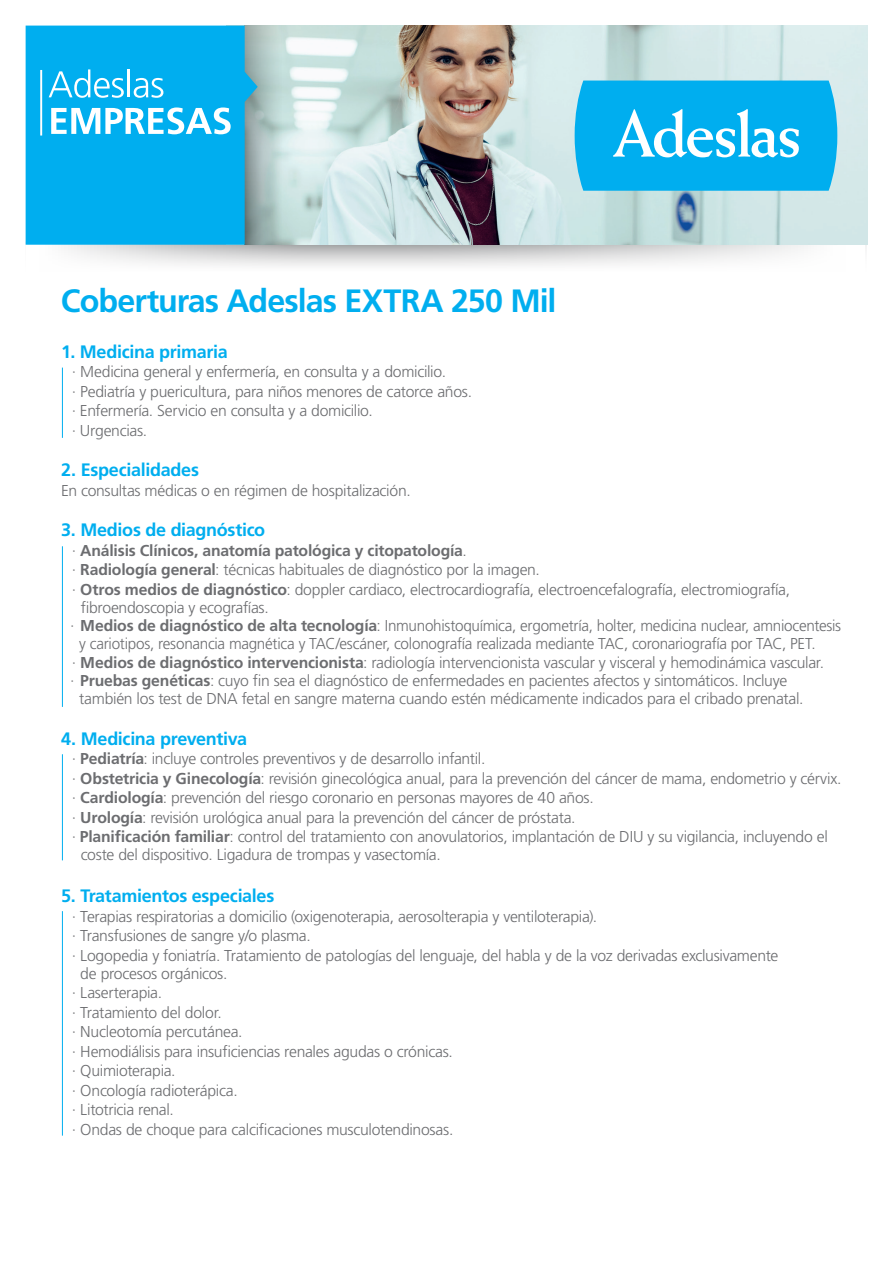
<style>
.page{position:relative;width:893px;height:1263px;background:#fff}
.page>*{position:absolute;margin:0;border:0;box-sizing:border-box;transform-origin:0 0}
.t1{font:700 32.25px "Frutiger LT Std";letter-spacing:-.03em;color:#00aeef}
.t2{font:700 18px "Frutiger LT Std";letter-spacing:-.015em;color:#00aeef}
.t3{font:300 15.75px/19.5px "Frutiger LT Std";letter-spacing:-.02em;color:#6c6d70}
.s1{font-weight:700}
</style>
<div class="page">
<svg style="left:61px;top:245px;width:806px;height:21px"></svg>
<img style="left:292px;top:26px;width:575px;height:219px">
<svg style="left:258px;top:26px;width:34px;height:219px;background:#b9cfcd"></svg>
<svg style="left:26px;top:26px;width:232px;height:219px;background:#09ade9"></svg>
<hr style="left:40px;top:70px;width:2px;height:66px;background:#fff">
<svg style="left:49px;top:69px;width:75px;height:29px"></svg>
<hr style="left:127px;top:69px;width:3px;height:28px;background:#fff">
<svg style="left:134px;top:78px;width:29px;height:20px"></svg>
<svg style="left:51px;top:107px;width:180px;height:27px"></svg>
<svg style="left:575px;top:81px;width:262px;height:110px;background:#1db7f0"></svg>
<hr style="left:62px;top:368px;width:1px;height:70px;background:#00aeef">
<hr style="left:62px;top:546px;width:1px;height:161px;background:#00aeef">
<hr style="left:62px;top:754px;width:1px;height:106px;background:#00aeef">
<hr style="left:62px;top:911px;width:1px;height:224px;background:#00aeef">
<h1 class="t1" style="left:61px;top:282px;width:497px">Coberturas Adeslas EXTRA 250 Mil</h1>
<p class="t2" style="left:61px;top:341px;width:168px">1. Medicina primaria</p>
<p class="t3" style="left:72px;top:362px;width:402px">· Medicina general y enfermería, en consulta y a domicilio.<br>· Pediatría y puericultura, para niños menores de catorce años. · Enfermería. Servicio en consulta y a domicilio.<br>· Urgencias.</p>
<p class="t2" style="left:61px;top:459px;width:139px">2. Especialidades</p>
<p class="t3" style="left:61px;top:481px;width:351px">En consultas médicas o en régimen de hospitalización.</p>
<p class="t2" style="left:61px;top:519px;width:206px">3. Medios de diagnóstico</p>
<p class="t3" style="left:72px;top:541px;width:720px">· <span class="s1">Análisis Clínicos, anatomía patológica y citopatología</span>.<br>· <span class="s1">Radiología general</span>: técnicas habituales de diagnóstico por la imagen.<br>· <span class="s1">Otros medios de diagnóstico</span>: doppler cardiaco, electrocardiografía, electroencefalografía, electromiografía,</p>
<p class="t3" style="left:81px;top:598px;width:190px">fibroendoscopia y ecografías.</p>
<p class="t3" style="left:70px;top:616px;width:772px">· <span class="s1">Medios de diagnóstico de alta tecnología</span>: Inmunohistoquímica, ergometría, holter, medicina nuclear, amniocentesis</p>
<p class="t3" style="left:79px;top:634px;width:738px">y cariotipos, resonancia magnética y TAC/escáner, colonografía realizada mediante TAC, coronariografía por TAC, PET.</p>
<p class="t3" style="left:72px;top:653px;width:754px">· <span class="s1">Medios de diagnóstico intervencionista</span>: radiología intervencionista vascular y visceral y hemodinámica vascular.</p>
<p class="t3" style="left:70px;top:671px;width:719px">· <span class="s1">Pruebas genéticas</span>: cuyo fin sea el diagnóstico de enfermedades en pacientes afectos y sintomáticos. Incluye</p>
<p class="t3" style="left:79px;top:689px;width:726px">también los test de DNA fetal en sangre materna cuando estén médicamente indicados para el cribado prenatal.</p>
<p class="t2" style="left:61px;top:728px;width:188px">4. Medicina preventiva</p>
<p class="t3" style="left:72px;top:749px;width:771px">· <span class="s1">Pediatría</span>: incluye controles preventivos y de desarrollo infantil.<br>· <span class="s1">Obstetricia y Ginecología</span>: revisión ginecológica anual, para la prevención del cáncer de mama, endometrio y cérvix. · <span class="s1">Cardiología</span>: prevención del riesgo coronario en personas mayores de 40 años.<br>· <span class="s1">Urología</span>: revisión urológica anual para la prevención del cáncer de próstata.<br>· <span class="s1">Planificación familiar</span>: control del tratamiento con anovulatorios, implantación de DIU y su vigilancia, incluyendo el</p>
<p class="t3" style="left:81px;top:845px;width:362px">coste del dispositivo. Ligadura de trompas y vasectomía.</p>
<p class="t2" style="left:61px;top:885px;width:215px">5. Tratamientos especiales</p>
<p class="t3" style="left:72px;top:907px;width:708px">· Terapias respiratorias a domicilio (oxigenoterapia, aerosolterapia y ventiloterapia).<br>· Transfusiones de sangre y/o plasma.<br>· Logopedia y foniatría. Tratamiento de patologías del lenguaje, del habla y de la voz derivadas exclusivamente</p>
<p class="t3" style="left:72px;top:964px;width:383px;text-indent:9px">de procesos orgánicos.<br>· Laserterapia.<br>· Tratamiento del dolor.<br>· Nucleotomía percutánea.<br>· Hemodiálisis para insuficiencias renales agudas o crónicas. · Quimioterapia.<br>· Oncología radioterápica.<br>· Litotricia renal.<br>· Ondas de choque para calcificaciones musculotendinosas.</p>
</div>
